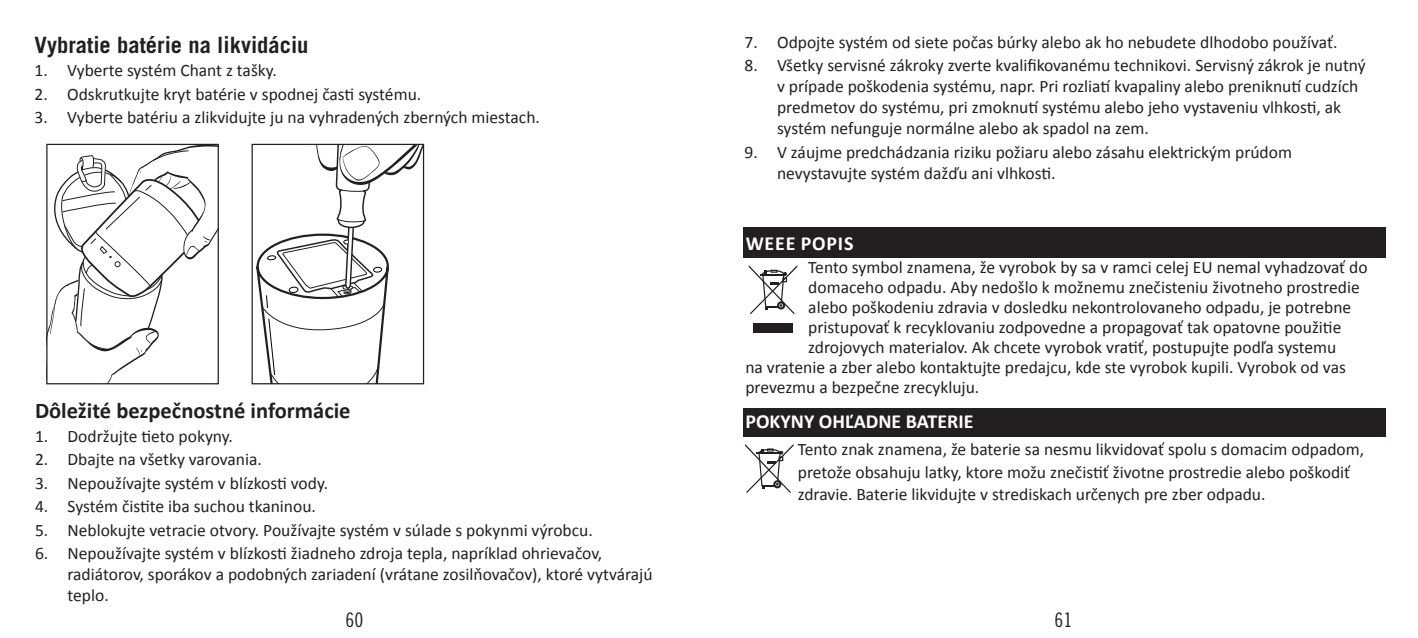
<style>
.page{position:relative;width:1418px;height:638px;background:#fff}
.page>*{position:absolute;margin:0;border:0;box-sizing:border-box;transform-origin:0 0}
.t1{font:700 22.5px "Calibri";color:#231f20}
.t2{font:700 22.5px "Trade Gothic";color:#231f20}
.t3{font:700 20px "Calibri";color:#fff}
.t4{font:700 20px "Calibri";letter-spacing:.04em;color:#fff}
.t5{font:20px "Trade Gothic Cond Eighteen";color:#231f20}
.t6{font:17.5px/21px "Calibri";color:#231f20}
</style>
<div class="page">
<div style="left:742px;top:227px;width:643px;height:30px;background:#231f20"></div>
<div style="left:742px;top:407px;width:643px;height:29px;background:#231f20"></div>
<div style="left:753px;top:323px;width:40px;height:10px;background:#231f20"></div>
<svg style="left:748px;top:265px;width:49px;height:49px"></svg>
<svg style="left:745px;top:444px;width:48px;height:49px"></svg>
<svg style="left:48px;top:146px;width:169px;height:236px"></svg>
<div style="left:46px;top:144px;width:173px;height:240px;border:1px solid #231f20"></div>
<svg style="left:256px;top:146px;width:166px;height:236px"></svg>
<div style="left:251px;top:144px;width:173px;height:240px;border:1px solid #231f20"></div>
<p class="t2" style="left:35px;top:31px;width:275px">Vybratie batérie na likvidáciu</p>
<p class="t6" style="left:35px;top:60px;width:244px">1. Vyberte systém Chant z tašky.</p>
<p class="t6" style="left:35px;top:83px;width:388px">2. Odskrutkujte kryt batérie v spodnej časti systému.</p>
<p class="t6" style="left:35px;top:107px;width:507px">3. Vyberte batériu a zlikvidujte ju na vyhradených zberných miestach.</p>
<p class="t1" style="left:35px;top:396px;width:317px">Dôležité bezpečnostné informácie</p>
<p class="t6" style="left:35px;top:425px;width:199px">1. Dodržujte tieto pokyny.</p>
<p class="t6" style="left:35px;top:449px;width:228px">2. Dbajte na všetky varovania.</p>
<p class="t6" style="left:35px;top:472px;width:295px">3. Nepoužívajte systém v blízkosti vody.</p>
<p class="t6" style="left:35px;top:496px;width:282px">4. Systém čistite iba suchou tkaninou.</p>
<p class="t6" style="left:35px;top:519px;width:559px">5. Neblokujte vetracie otvory. Používajte systém v súlade s pokynmi výrobcu.</p>
<p class="t6" style="left:67px;top:543px;width:586px;text-indent:-32px">6. Nepoužívajte systém v blízkosti žiadneho zdroja tepla, napríklad ohrievačov, radiátorov, sporákov a podobných zariadení (vrátane zosilňovačov), ktoré vytvárajú teplo.</p>
<p class="t6" style="left:744px;top:31px;width:594px">7. Odpojte systém od siete počas búrky alebo ak ho nebudete dlhodobo používať.</p>
<p class="t6" style="left:777px;top:55px;width:590px;text-indent:-32px">8. Všetky servisné zákroky zverte kvalifikovanému technikovi. Servisný zákrok je nutný v prípade poškodenia systému, napr. Pri rozliatí kvapaliny alebo preniknutí cudzích predmetov do systému, pri zmoknutí systému alebo jeho vystaveniu vlhkosti, ak systém nefunguje normálne alebo ak spadol na zem.</p>
<p class="t6" style="left:777px;top:141px;width:516px;text-indent:-32px">9. V záujme predchádzania riziku požiaru alebo zásahu elektrickým prúdom nevystavujte systém dažďu ani vlhkosti.</p>
<p class="t4" style="left:745px;top:231px;width:109px">WEEE POPIS</p>
<p class="t6" style="left:808px;top:256px;width:561px">Tento symbol znamena, že vyrobok by sa v ramci celej EU nemal vyhadzovať do</p>
<p class="t6" style="left:808px;top:276px;width:553px">domaceho odpadu. Aby nedošlo k možnemu znečisteniu životneho prostredie</p>
<p class="t6" style="left:808px;top:296px;width:544px">alebo poškodeniu zdravia v dosledku nekontrolovaneho odpadu, je potrebne</p>
<p class="t6" style="left:808px;top:316px;width:534px">pristupovať k recyklovaniu zodpovedne a propagovať tak opatovne použitie</p>
<p class="t6" style="left:808px;top:336px;width:529px">zdrojovych materialov. Ak chcete vyrobok vratiť, postupujte podľa systemu</p>
<p class="t6" style="left:745px;top:356px;width:602px">na vratenie a zber alebo kontaktujte predajcu, kde ste vyrobok kupili. Vyrobok od vas</p>
<p class="t6" style="left:745px;top:376px;width:235px">prevezmu a bezpečne zrecykluju.</p>
<p class="t3" style="left:745px;top:408px;width:230px">POKYNY OHĽADNE BATERIE</p>
<p class="t6" style="left:798px;top:438px;width:568px;line-height:22.5px">Tento znak znamena, že baterie sa nesmu likvidovať spolu s domacim odpadom, pretože obsahuju latky, ktore možu znečistiť životne prostredie alebo poškodiť zdravie. Baterie likvidujte v strediskach určenych pre zber odpadu.</p>
<p class="t5" style="left:345px;top:608px;width:19px">60</p>
<p class="t5" style="left:1054px;top:608px;width:19px">61</p>
</div>
